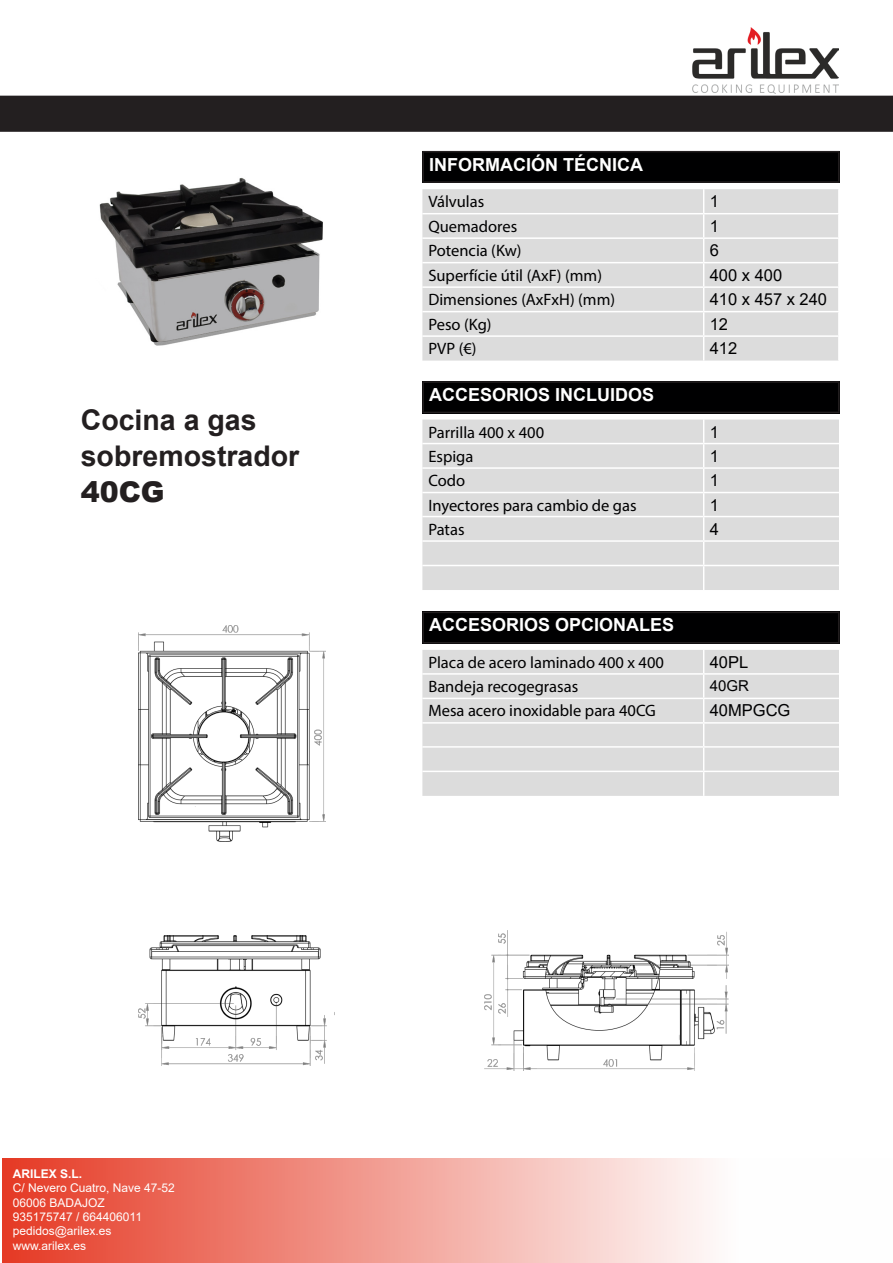
<style>
.page{position:relative;width:893px;height:1263px;background:#fff}
.page>*{position:absolute;margin:0;border:0;box-sizing:border-box;transform-origin:0 0}
.t1{font:700 28.5px/36px "Arial";color:#231f20}
.t2{font:700 18px "Arial";color:#fff}
.t3{font:16.5px "Myriad Pro";color:#000001}
.t4{font:16.5px "Arial";color:#000001}
.t5{font:15px "Arial";color:#000001}
.t6{font:12px "Arial";color:#fff}
.t7{font:700 12px "Arial";color:#fff}
.s1{font-weight:900}
</style>
<div class="page">
<div style="left:422px;top:151px;width:417px;height:32px;background:#000001"></div>
<hr style="left:422px;top:151px;width:417px;height:1px;background:#231f20">
<hr style="left:422px;top:152px;width:2px;height:29px;background:#231f20">
<svg style="left:838px;top:152px;width:1px;height:29px"></svg>
<hr style="left:422px;top:181px;width:417px;height:2px;background:#231f20">
<div style="left:422px;top:189px;width:416px;height:172px;background:#dcdcdc"></div>
<hr style="left:422px;top:213px;width:282px;height:1px;background:#fff">
<hr style="left:704px;top:213px;width:136px;height:1px;background:#fff">
<hr style="left:422px;top:237px;width:282px;height:2px;background:#fff">
<hr style="left:704px;top:237px;width:136px;height:2px;background:#fff">
<hr style="left:422px;top:262px;width:282px;height:1px;background:#fff">
<hr style="left:704px;top:262px;width:136px;height:1px;background:#fff">
<hr style="left:422px;top:286px;width:282px;height:2px;background:#fff">
<hr style="left:704px;top:286px;width:136px;height:2px;background:#fff">
<hr style="left:422px;top:311px;width:282px;height:1px;background:#fff">
<hr style="left:704px;top:311px;width:136px;height:1px;background:#fff">
<hr style="left:422px;top:335px;width:282px;height:2px;background:#fff">
<hr style="left:704px;top:335px;width:136px;height:2px;background:#fff">
<svg style="left:703px;top:189px;width:1px;height:172px"></svg>
<div style="left:422px;top:381px;width:417px;height:33px;background:#000001"></div>
<hr style="left:422px;top:381px;width:417px;height:2px;background:#231f20">
<hr style="left:422px;top:383px;width:2px;height:29px;background:#231f20">
<svg style="left:838px;top:383px;width:1px;height:29px"></svg>
<hr style="left:422px;top:412px;width:417px;height:1px;background:#231f20">
<div style="left:422px;top:420px;width:417px;height:170px;background:#dcdcdc"></div>
<hr style="left:422px;top:443px;width:282px;height:1px;background:#fff">
<hr style="left:704px;top:443px;width:135px;height:1px;background:#fff">
<hr style="left:422px;top:467px;width:282px;height:2px;background:#fff">
<hr style="left:704px;top:467px;width:135px;height:2px;background:#fff">
<hr style="left:422px;top:492px;width:282px;height:1px;background:#fff">
<hr style="left:704px;top:492px;width:135px;height:1px;background:#fff">
<hr style="left:422px;top:516px;width:282px;height:1px;background:#fff">
<hr style="left:704px;top:516px;width:135px;height:1px;background:#fff">
<hr style="left:422px;top:540px;width:282px;height:2px;background:#fff">
<hr style="left:704px;top:540px;width:135px;height:2px;background:#fff">
<hr style="left:422px;top:565px;width:282px;height:1px;background:#fff">
<hr style="left:704px;top:565px;width:135px;height:1px;background:#fff">
<svg style="left:703px;top:420px;width:1px;height:170px"></svg>
<div style="left:422px;top:612px;width:417px;height:32px;background:#000001"></div>
<hr style="left:422px;top:612px;width:417px;height:1px;background:#231f20">
<hr style="left:422px;top:613px;width:2px;height:29px;background:#231f20">
<svg style="left:838px;top:613px;width:1px;height:29px"></svg>
<hr style="left:422px;top:642px;width:417px;height:1px;background:#231f20">
<div style="left:422px;top:650px;width:417px;height:146px;background:#dcdcdc"></div>
<hr style="left:422px;top:673px;width:282px;height:2px;background:#fff">
<hr style="left:704px;top:673px;width:135px;height:2px;background:#fff">
<hr style="left:422px;top:698px;width:282px;height:1px;background:#fff">
<hr style="left:704px;top:698px;width:135px;height:1px;background:#fff">
<hr style="left:422px;top:722px;width:282px;height:2px;background:#fff">
<hr style="left:704px;top:722px;width:135px;height:2px;background:#fff">
<hr style="left:422px;top:746px;width:282px;height:2px;background:#fff">
<hr style="left:704px;top:746px;width:135px;height:2px;background:#fff">
<hr style="left:422px;top:771px;width:282px;height:1px;background:#fff">
<hr style="left:704px;top:771px;width:135px;height:1px;background:#fff">
<svg style="left:703px;top:650px;width:1px;height:146px"></svg>
<img style="left:2px;top:1159px;width:705px;height:104px">
<div style="left:1px;top:96px;width:891px;height:35px;background:#231f20"></div>
<div style="left:0;top:96px;width:893px;height:36px;border:2px solid #231f20"></div>
<img style="left:692px;top:28px;width:147px;height:66px">
<img style="left:99px;top:177px;width:224px;height:169px">
<img style="left:138px;top:625px;width:187px;height:217px">
<img style="left:138px;top:935px;width:197px;height:130px">
<img style="left:485px;top:930px;width:244px;height:140px">
<p class="t1" style="left:81px;top:402px;width:177px">Cocina a gas</p>
<p class="t1" style="left:81px;top:438px;width:220px">sobremostrador<br><span class="s1">40CG</span></p>
<p class="t2" style="left:429px;top:152px;width:215px">INFORMACIÓN TÉCNICA</p>
<p class="t3" style="left:428px;top:191px;width:57px">Válvulas</p>
<p class="t4" style="left:710px;top:190px;width:11px">1</p>
<p class="t3" style="left:428px;top:216px;width:90px">Quemadores</p>
<p class="t4" style="left:710px;top:215px;width:11px">1</p>
<p class="t3" style="left:428px;top:240px;width:95px">Potencia (Kw)</p>
<p class="t4" style="left:710px;top:239px;width:11px">6</p>
<p class="t3" style="left:428px;top:265px;width:175px">Superfície útil (AxF) (mm)</p>
<p class="t4" style="left:710px;top:263px;width:74px">400 x 400</p>
<p class="t3" style="left:428px;top:289px;width:188px">Dimensiones (AxFxH) (mm)</p>
<p class="t4" style="left:710px;top:288px;width:119px">410 x 457 x 240</p>
<p class="t3" style="left:428px;top:314px;width:65px">Peso (Kg)</p>
<p class="t4" style="left:710px;top:312px;width:20px">12</p>
<p class="t3" style="left:428px;top:338px;width:50px">PVP (€)</p>
<p class="t4" style="left:710px;top:337px;width:29px">412</p>
<p class="t2" style="left:429px;top:382px;width:227px">ACCESORIOS INCLUIDOS</p>
<p class="t3" style="left:428px;top:422px;width:117px">Parrilla 400 x 400</p>
<p class="t4" style="left:710px;top:420px;width:11px">1</p>
<p class="t3" style="left:428px;top:446px;width:47px">Espiga</p>
<p class="t4" style="left:710px;top:444px;width:11px">1</p>
<p class="t3" style="left:428px;top:470px;width:38px">Codo</p>
<p class="t4" style="left:710px;top:469px;width:11px">1</p>
<p class="t3" style="left:428px;top:495px;width:210px">Inyectores para cambio de gas</p>
<p class="t4" style="left:710px;top:493px;width:11px">1</p>
<p class="t3" style="left:428px;top:519px;width:38px">Patas</p>
<p class="t4" style="left:710px;top:517px;width:11px">4</p>
<p class="t2" style="left:429px;top:612px;width:247px">ACCESORIOS OPCIONALES</p>
<p class="t3" style="left:428px;top:652px;width:237px">Placa de acero laminado 400 x 400</p>
<p class="t4" style="left:710px;top:651px;width:40px">40PL</p>
<p class="t3" style="left:428px;top:676px;width:151px">Bandeja recogegrasas</p>
<p class="t5" style="left:710px;top:675px;width:41px">40GR</p>
<p class="t3" style="left:428px;top:701px;width:229px">Mesa acero inoxidable para 40CG</p>
<p class="t4" style="left:710px;top:699px;width:82px">40MPGCG</p>
<p class="t7" style="left:13px;top:1165px;width:71px">ARILEX S.L.</p>
<p class="t6" style="left:13px;top:1180px;width:164px">C/ Nevero Cuatro, Nave 47-52</p>
<p class="t6" style="left:13px;top:1194px;width:94px">06006 BADAJOZ</p>
<p class="t6" style="left:13px;top:1208px;width:131px">935175747 / 664406011</p>
<p class="t6" style="left:13px;top:1223px;width:100px">pedidos@arilex.es</p>
<p class="t6" style="left:13px;top:1237px;width:75px">www.arilex.es</p>
</div>
